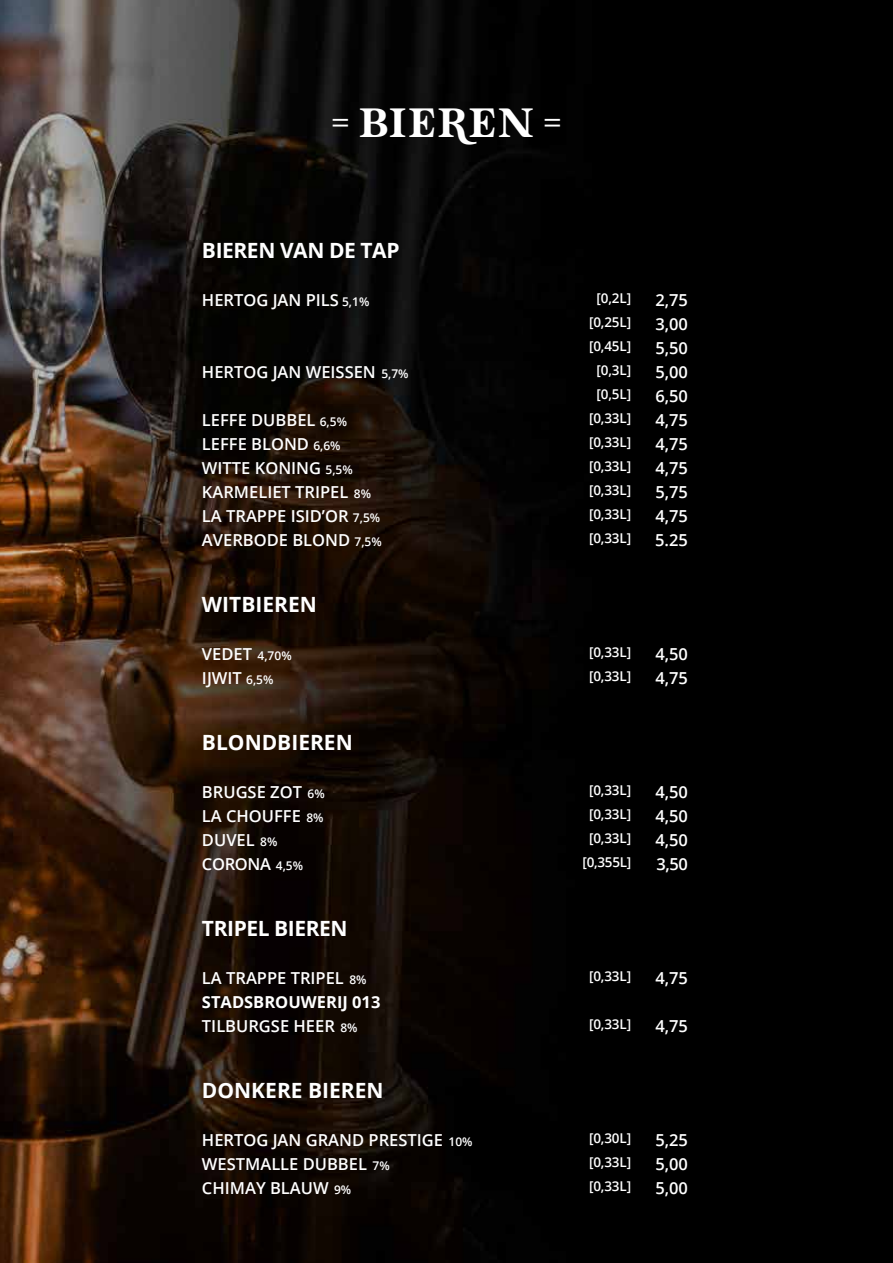
<style>
.page{position:relative;width:893px;height:1263px;background:#fff}
.page>*{position:absolute;margin:0;border:0;box-sizing:border-box;transform-origin:0 0}
.t1{font:39px "Lova Valove Serif";color:#fff}
.t2{font:700 21px "Open Sans";color:#fff}
.t3{font:700 21px "Open Sans";letter-spacing:-.02em;color:#fff}
.t4{font:600 16.5px "Open Sans";color:#fff}
.t5{font:700 16.5px/24px "Open Sans";color:#fff}
.t6{font:600 13.5px "Open Sans";letter-spacing:-.01em;color:#fff}
.s1{font-size:12px}
.s2{font-weight:600}
.s3{font-weight:600;font-size:12px}
</style>
<div class="page">
<img style="left:0;top:0;width:893px;height:1263px">
<h1 class="t1" style="left:332px;top:102px;width:230px">= BIEREN =</h1>
<p class="t3" style="left:202px;top:236px;width:199px">BIEREN VAN DE TAP</p>
<p class="t4" style="left:202px;top:289px;width:169px">HERTOG JAN PILS <span class="s1">5,1%</span></p>
<p class="t6" style="left:597px;top:289px;width:36px">[0,2L]</p>
<p class="t4" style="left:655px;top:289px;width:34px">2,75</p>
<p class="t6" style="left:589px;top:313px;width:44px">[0,25L]</p>
<p class="t4" style="left:655px;top:313px;width:34px">3,00</p>
<p class="t6" style="left:589px;top:337px;width:44px">[0,45L]</p>
<p class="t4" style="left:655px;top:337px;width:34px">5,50</p>
<p class="t4" style="left:202px;top:361px;width:208px">HERTOG JAN WEISSEN <span class="s1">5,7%</span></p>
<p class="t6" style="left:597px;top:361px;width:36px">[0,3L]</p>
<p class="t4" style="left:655px;top:361px;width:34px">5,00</p>
<p class="t6" style="left:597px;top:385px;width:36px">[0,5L]</p>
<p class="t4" style="left:655px;top:385px;width:34px">6,50</p>
<p class="t4" style="left:202px;top:409px;width:147px">LEFFE DUBBEL <span class="s1">6,5%</span></p>
<p class="t6" style="left:589px;top:409px;width:44px">[0,33L]</p>
<p class="t4" style="left:655px;top:409px;width:34px">4,75</p>
<p class="t4" style="left:202px;top:433px;width:140px">LEFFE BLOND <span class="s1">6,6%</span></p>
<p class="t6" style="left:589px;top:433px;width:44px">[0,33L]</p>
<p class="t4" style="left:655px;top:433px;width:34px">4,75</p>
<p class="t4" style="left:202px;top:457px;width:152px">WITTE KONING <span class="s1">5,5%</span></p>
<p class="t6" style="left:589px;top:457px;width:44px">[0,33L]</p>
<p class="t4" style="left:655px;top:457px;width:34px">4,75</p>
<p class="t4" style="left:202px;top:481px;width:171px">KARMELIET TRIPEL <span class="s1">8%</span></p>
<p class="t6" style="left:589px;top:481px;width:44px">[0,33L]</p>
<p class="t4" style="left:655px;top:481px;width:34px">5,75</p>
<p class="t4" style="left:202px;top:505px;width:180px">LA TRAPPE ISID’OR <span class="s1">7,5%</span></p>
<p class="t6" style="left:589px;top:505px;width:44px">[0,33L]</p>
<p class="t4" style="left:655px;top:505px;width:34px">4,75</p>
<p class="t4" style="left:202px;top:529px;width:181px">AVERBODE BLOND <span class="s1">7,5%</span></p>
<p class="t6" style="left:589px;top:529px;width:44px">[0,33L]</p>
<p class="t4" style="left:655px;top:529px;width:34px">5.25</p>
<p class="t2" style="left:202px;top:590px;width:116px">WITBIEREN</p>
<p class="t4" style="left:202px;top:643px;width:91px">VEDET <span class="s1">4,70%</span></p>
<p class="t6" style="left:589px;top:643px;width:44px">[0,33L]</p>
<p class="t4" style="left:655px;top:643px;width:34px">4,50</p>
<p class="t4" style="left:202px;top:667px;width:73px">IJWIT <span class="s1">6,5%</span></p>
<p class="t6" style="left:589px;top:667px;width:44px">[0,33L]</p>
<p class="t4" style="left:655px;top:667px;width:34px">4,75</p>
<p class="t2" style="left:202px;top:728px;width:152px">BLONDBIEREN</p>
<p class="t4" style="left:202px;top:781px;width:124px">BRUGSE ZOT <span class="s1">6%</span></p>
<p class="t6" style="left:589px;top:781px;width:44px">[0,33L]</p>
<p class="t4" style="left:655px;top:781px;width:34px">4,50</p>
<p class="t4" style="left:202px;top:805px;width:123px">LA CHOUFFE <span class="s1">8%</span></p>
<p class="t6" style="left:589px;top:805px;width:44px">[0,33L]</p>
<p class="t4" style="left:655px;top:805px;width:34px">4,50</p>
<p class="t4" style="left:202px;top:829px;width:77px">DUVEL <span class="s1">8%</span></p>
<p class="t6" style="left:589px;top:829px;width:44px">[0,33L]</p>
<p class="t4" style="left:655px;top:829px;width:34px">4,50</p>
<p class="t4" style="left:202px;top:853px;width:103px">CORONA <span class="s1">4,5%</span></p>
<p class="t6" style="left:582px;top:853px;width:50px">[0,355L]</p>
<p class="t4" style="left:656px;top:853px;width:33px">3,50</p>
<p class="t3" style="left:202px;top:914px;width:147px">TRIPEL BIEREN</p>
<p class="t4" style="left:202px;top:967px;width:166px">LA TRAPPE TRIPEL <span class="s1">8%</span></p>
<p class="t6" style="left:589px;top:967px;width:44px">[0,33L]</p>
<p class="t4" style="left:655px;top:967px;width:34px">4,75</p>
<p class="t5" style="left:202px;top:990px;width:180px">STADSBROUWERIJ 013<br><span class="s2">TILBURGSE HEER</span> <span class="s3">8%</span></p>
<p class="t6" style="left:589px;top:1015px;width:44px">[0,33L]</p>
<p class="t4" style="left:655px;top:1015px;width:34px">4,75</p>
<p class="t2" style="left:202px;top:1076px;width:183px">DONKERE BIEREN</p>
<p class="t4" style="left:202px;top:1129px;width:272px">HERTOG JAN GRAND PRESTIGE <span class="s1">10%</span></p>
<p class="t6" style="left:589px;top:1129px;width:44px">[0,30L]</p>
<p class="t4" style="left:655px;top:1129px;width:34px">5,25</p>
<p class="t4" style="left:202px;top:1153px;width:189px">WESTMALLE DUBBEL <span class="s1">7%</span></p>
<p class="t6" style="left:589px;top:1153px;width:44px">[0,33L]</p>
<p class="t4" style="left:655px;top:1153px;width:34px">5,00</p>
<p class="t4" style="left:202px;top:1177px;width:151px">CHIMAY BLAUW <span class="s1">9%</span></p>
<p class="t6" style="left:589px;top:1177px;width:44px">[0,33L]</p>
<p class="t4" style="left:655px;top:1177px;width:34px">5,00</p>
</div>
